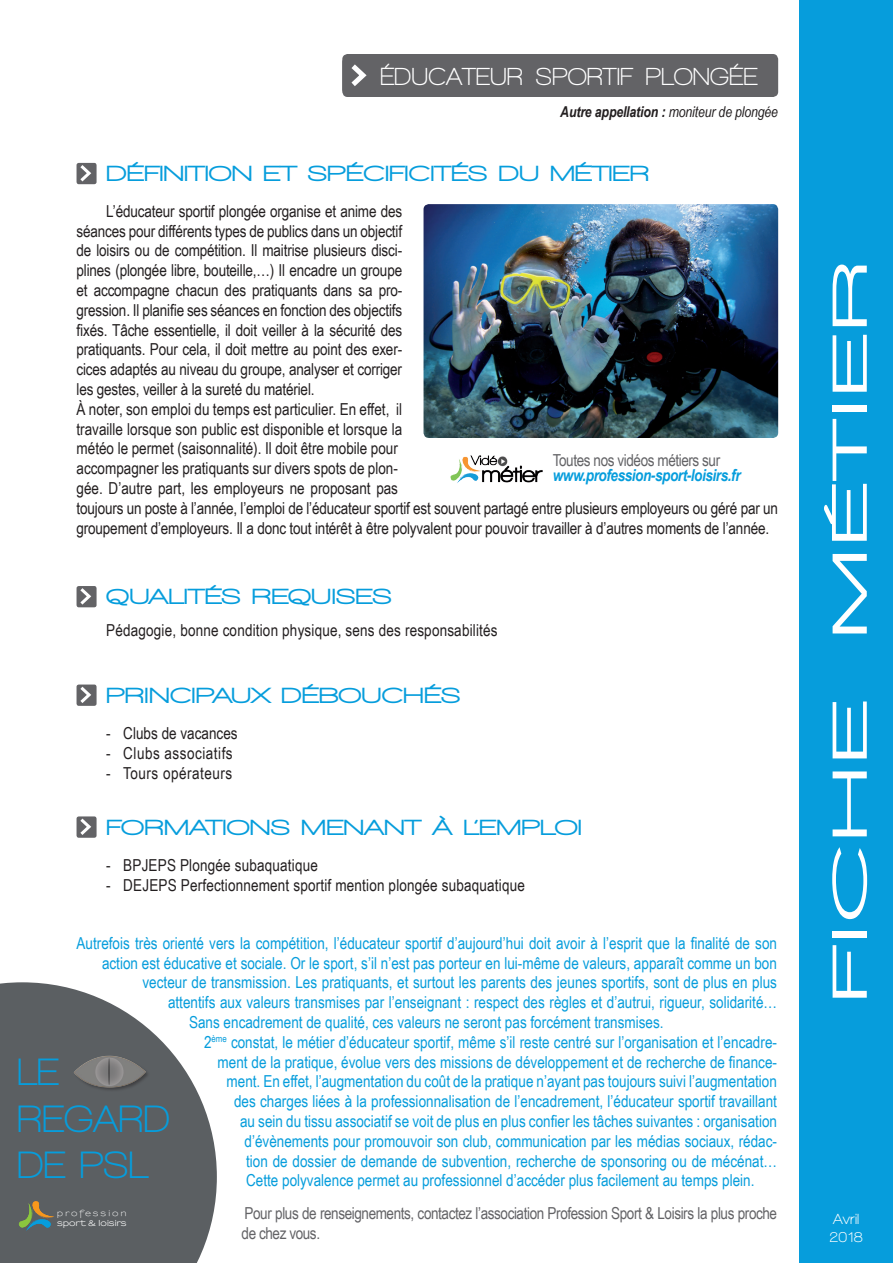
<style>
.page{position:relative;width:893px;height:1263px;background:#fff}
.page>*{position:absolute;margin:0;border:0;box-sizing:border-box;transform-origin:0 0}
.t1{font:900 50.4px "Walkway Expand";letter-spacing:.07em;color:#fff;scale:1.56 1}
.t2{font:700 39px/46.8px "Walkway";color:#069ddc}
.t3{font:700 25.2px "Walkway";color:#fff}
.t4{font:900 22.5px "Walkway Expand";color:#069ddc}
.t5{font:16.5px "Arial Narrow";color:#069ddc}
.t6{font:16.5px/19.8px "Arial Narrow";letter-spacing:-.01em;color:#231f20}
.t7{font:16.5px "Arial Narrow";letter-spacing:.01em;color:#231f20}
.t8{font:16.5px/19.8px "Arial Narrow";letter-spacing:-.025em;color:#636366}
.t9{font:16.5px "Arial Narrow";letter-spacing:.03em;color:#231f20}
.t10{font:italic 700 16.5px "Arial Narrow";letter-spacing:-.025em;color:#069ddc}
.t11{font:italic 700 15px "Arial Narrow";letter-spacing:-.01em;color:#231f20}
.t12{font:700 15px/18px "Walkway";letter-spacing:.01em;color:#fff}
.t13{font:700 7.8px "Sansumi";letter-spacing:-.015em;color:#fff;scale:1.11 1}
.t14{font:600 7.8px "Sansumi";letter-spacing:.215em;color:#fff;scale:1.11 1}
.s1{font-weight:400}
</style>
<div class="page">
<svg style="left:0;top:982px;width:217px;height:281px;fill:#5b5f62"></svg>
<img style="left:67px;top:1051px;width:85px;height:41px">
<svg style="left:19px;top:1201px;width:35px;height:30px"></svg>
<div style="left:799px;top:0;width:94px;height:1263px;background:#069ddc"></div>
<img style="left:450px;top:455px;width:93px;height:28px">
<div style="left:77px;top:163px;width:20px;height:21px;background:#636366;border-radius:2px"></div>
<svg style="left:77px;top:162px;width:17px;height:23px"></svg>
<img style="left:423px;top:204px;width:355px;height:234px">
<div style="left:342px;top:54px;width:436px;height:43px;background:#636366;border-radius:5px"></div>
<svg style="left:351px;top:64px;width:16px;height:22px"></svg>
<div style="left:77px;top:586px;width:20px;height:21px;background:#636366;border-radius:2px"></div>
<svg style="left:77px;top:586px;width:17px;height:22px"></svg>
<div style="left:77px;top:684px;width:20px;height:22px;background:#636366;border-radius:2px"></div>
<svg style="left:77px;top:684px;width:17px;height:22px"></svg>
<div style="left:77px;top:816px;width:20px;height:22px;background:#636366;border-radius:2px"></div>
<svg style="left:77px;top:816px;width:17px;height:22px"></svg>
<h3 class="t3" style="left:380px;top:63px;width:379px">ÉDUCATEUR SPORTIF PLONGÉE</h3>
<p class="t11" style="left:560px;top:101px;width:219px">Autre appellation : <span class="s1">moniteur de plongée</span></p>
<h3 class="t4" style="left:106px;top:162px;width:544px">DÉFINITION ET SPÉCIFICITÉS DU MÉTIER</h3>
<p class="t6" style="left:77px;top:200px;width:703px;text-indent:30px">L’éducateur sportif plongée organise et anime des<br>séances pour différents types de publics dans un objectif<br>de loisirs ou de compétition. Il maitrise plusieurs disci-<br>plines (plongée libre, bouteille,…) Il encadre un groupe<br>et accompagne chacun des pratiquants dans sa pro-<br>gression. Il planifie ses séances en fonction des objectifs<br>fixés. Tâche essentielle, il doit veiller à la sécurité des<br>pratiquants. Pour cela, il doit mettre au point des exer-<br>cices adaptés au niveau du groupe, analyser et corriger<br>les gestes, veiller à la sureté du matériel.<br>À noter, son emploi du temps est particulier. En effet, il<br>travaille lorsque son public est disponible et lorsque la<br>météo le permet (saisonnalité). Il doit être mobile pour<br>accompagner les pratiquants sur divers spots de plon-<br>gée. D’autre part, les employeurs ne proposant pas<br>toujours un poste à l’année, l’emploi de l’éducateur sportif est souvent partagé entre plusieurs employeurs ou géré par un groupement d’employeurs. Il a donc tout intérêt à être polyvalent pour pouvoir travailler à d’autres moments de l’année.</p>
<p class="t8" style="left:553px;top:449px;width:169px">Toutes nos vidéos métiers sur</p>
<p class="t10" style="left:553px;top:462px;width:189px">www.profession-sport-loisirs.fr</p>
<h3 class="t4" style="left:106px;top:585px;width:287px">QUALITÉS REQUISES</h3>
<p class="t7" style="left:106px;top:618px;width:393px">Pédagogie, bonne condition physique, sens des responsabilités</p>
<h3 class="t4" style="left:106px;top:683px;width:356px">PRINCIPAUX DÉBOUCHÉS</h3>
<p class="t6" style="left:106px;top:723px;width:133px">- Clubs de vacances</p>
<p class="t9" style="left:106px;top:741px;width:128px">- Clubs associatifs</p>
<p class="t9" style="left:106px;top:761px;width:127px">- Tours opérateurs</p>
<h3 class="t4" style="left:106px;top:815px;width:477px">FORMATIONS MENANT À L’EMPLOI</h3>
<p class="t7" style="left:106px;top:853px;width:213px">- BPJEPS Plongée subaquatique</p>
<p class="t7" style="left:106px;top:873px;width:420px">- DEJEPS Perfectionnement sportif mention plongée subaquatique</p>
<p class="t5" style="left:77px;top:931px;width:702px">Autrefois très orienté vers la compétition, l’éducateur sportif d’aujourd’hui doit avoir à l’esprit que la finalité de son</p>
<p class="t5" style="left:102px;top:950px;width:676px">action est éducative et sociale. Or le sport, s’il n’est pas porteur en lui-même de valeurs, apparaît comme un bon</p>
<p class="t5" style="left:143px;top:970px;width:636px">vecteur de transmission. Les pratiquants, et surtout les parents des jeunes sportifs, sont de plus en plus</p>
<p class="t5" style="left:168px;top:990px;width:610px">attentifs aux valeurs transmises par l’enseignant : respect des règles et d’autrui, rigueur, solidarité…</p>
<p class="t5" style="left:189px;top:1010px;width:476px">Sans encadrement de qualité, ces valeurs ne seront pas forcément transmises.</p>
<p class="t5" style="left:204px;top:1030px;width:575px">2<sup>ème</sup> constat, le métier d’éducateur sportif, même s’il reste centré sur l’organisation et l’encadre-</p>
<p class="t5" style="left:218px;top:1049px;width:561px">ment de la pratique, évolue vers des missions de développement et de recherche de finance-</p>
<p class="t5" style="left:227px;top:1069px;width:552px">ment. En effet, l’augmentation du coût de la pratique n’ayant pas toujours suivi l’augmentation</p>
<p class="t5" style="left:234px;top:1089px;width:544px">des charges liées à la professionnalisation de l’encadrement, l’éducateur sportif travaillant</p>
<p class="t5" style="left:240px;top:1109px;width:538px">au sein du tissu associatif se voit de plus en plus confier les tâches suivantes : organisation</p>
<p class="t5" style="left:245px;top:1129px;width:534px">d’évènements pour promouvoir son club, communication par les médias sociaux, rédac-</p>
<p class="t5" style="left:246px;top:1148px;width:532px">tion de dossier de demande de subvention, recherche de sponsoring ou de mécénat…</p>
<p class="t5" style="left:246px;top:1168px;width:510px">Cette polyvalence permet au professionnel d’accéder plus facilement au temps plein.</p>
<p class="t8" style="left:242px;top:1202px;width:537px">Pour plus de renseignements, contactez l’association Profession Sport &amp; Loisirs la plus proche de chez vous.</p>
<h2 class="t2" style="left:17px;top:1048px;width:154px">LE<br>REGARD<br>DE PSL</h2>
<p class="t14" style="left:57px;top:1209px;width:65px">profession</p>
<p class="t13" style="left:57px;top:1219px;width:64px">sport &amp; loisirs</p>
<h1 class="t1" style="left:823px;top:637px;width:242px;rotate:-90deg">métier</h1>
<h1 class="t1" style="left:823px;top:1001px;width:194px;rotate:-90deg">fiche</h1>
<p class="t12" style="left:830px;top:1209px;width:35px">Avril<br>2018</p>
</div>
